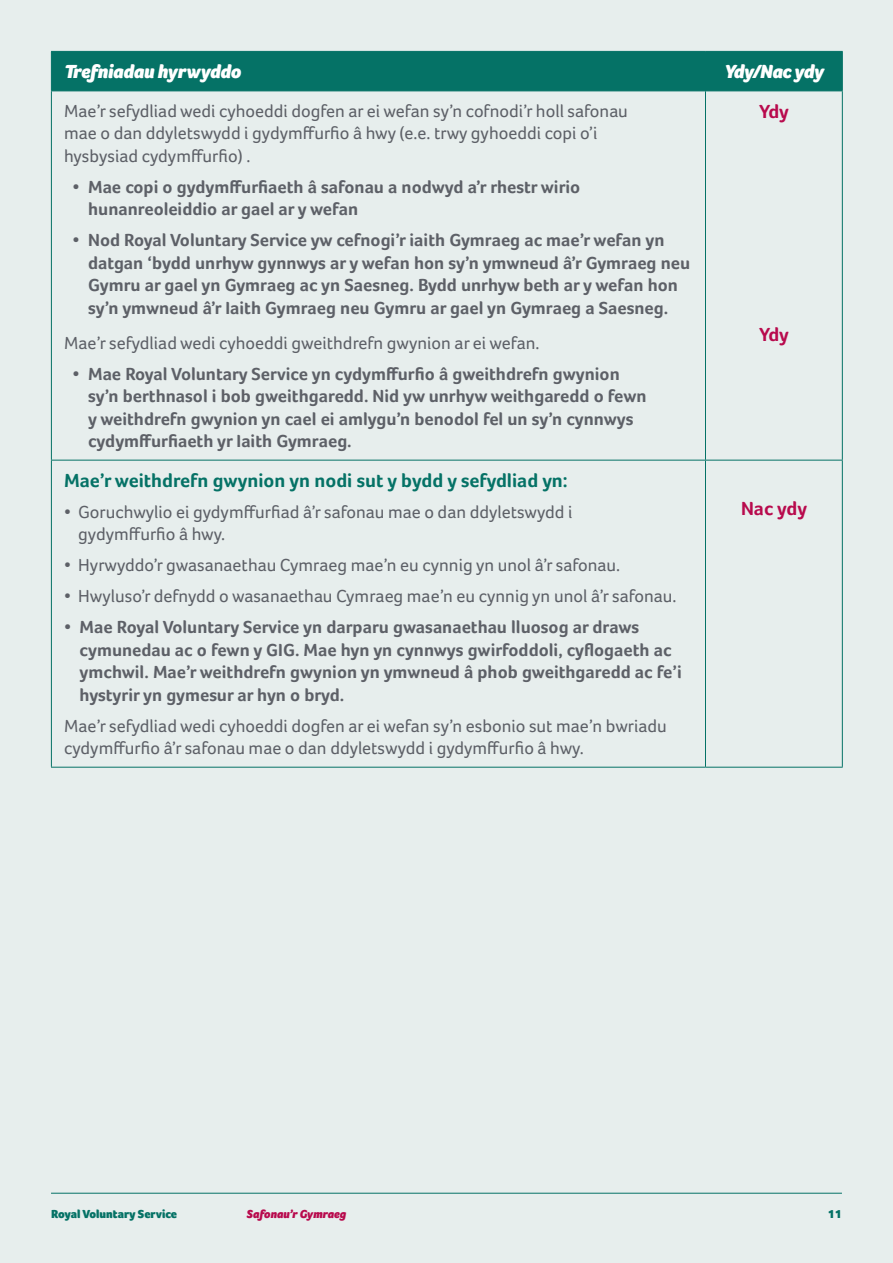
<style>
.page{position:relative;width:893px;height:1263px;background:#e7eeed}
.page>*{position:absolute;margin:0;border:0;box-sizing:border-box;transform-origin:0 0}
.t1{font:700 19.5px "Foco W";color:#057266}
.t2{font:italic 900 19.5px "Foco W";letter-spacing:-.015em;color:#fff}
.t3{font:700 19.5px "Foco W";color:#b80a4d}
.t4{font:700 18px/22.5px "Foco W";color:#5d6067}
.t5{font:18px/22.5px "Foco W";color:#5d6067}
.t6{font:900 12px "Foco W";color:#057266}
.t7{font:italic 900 12px "Foco W";color:#b80a4d}
</style>
<div class="page">
<hr style="left:51px;top:1193px;width:791px;height:1px;background:#057266">
<div style="left:52px;top:52px;width:790px;height:39px;background:#057266"></div>
<hr style="left:51px;top:91px;width:1px;height:369px;background:#057266">
<hr style="left:705px;top:91px;width:1px;height:369px;background:#057266">
<hr style="left:842px;top:91px;width:1px;height:369px;background:#057266">
<hr style="left:51px;top:460px;width:654px;height:1px;background:#057266">
<hr style="left:51px;top:460px;width:1px;height:307px;background:#057266">
<hr style="left:705px;top:460px;width:138px;height:1px;background:#057266">
<hr style="left:705px;top:460px;width:1px;height:307px;background:#057266">
<hr style="left:842px;top:460px;width:1px;height:307px;background:#057266">
<hr style="left:51px;top:767px;width:654px;height:1px;background:#057266">
<hr style="left:705px;top:767px;width:138px;height:1px;background:#057266">
<hr style="left:51px;top:51px;width:654px;height:1px;background:#057266">
<hr style="left:51px;top:52px;width:1px;height:39px;background:#057266">
<hr style="left:51px;top:91px;width:654px;height:1px;background:#057266">
<hr style="left:705px;top:51px;width:138px;height:1px;background:#057266">
<hr style="left:705px;top:52px;width:1px;height:39px;background:#057266">
<hr style="left:842px;top:52px;width:1px;height:39px;background:#057266">
<hr style="left:705px;top:91px;width:138px;height:1px;background:#057266">
<p class="t2" style="left:64px;top:60px;width:178px">Trefniadau hyrwyddo</p>
<p class="t2" style="left:724px;top:60px;width:101px">Ydy/Nac ydy</p>
<p class="t5" style="left:64px;top:99px;width:565px">Mae’r sefydliad wedi cyhoeddi dogfen ar ei wefan sy’n cofnodi’r holl safonau mae o dan ddyletswydd i gydymffurfio â hwy (e.e. trwy gyhoeddi copi o’i hysbysiad cydymffurfio) .</p>
<p class="t4" style="left:88px;top:175px;width:494px;text-indent:-15px">• Mae copi o gydymffurfiaeth â safonau a nodwyd a’r rhestr wirio hunanreoleiddio ar gael ar y wefan</p>
<p class="t4" style="left:88px;top:229px;width:604px;text-indent:-15px">• Nod Royal Voluntary Service yw cefnogi’r iaith Gymraeg ac mae’r wefan yn datgan ‘bydd unrhyw gynnwys ar y wefan hon sy’n ymwneud â’r Gymraeg neu Gymru ar gael yn Gymraeg ac yn Saesneg. Bydd unrhyw beth ar y wefan hon sy’n ymwneud â’r Iaith Gymraeg neu Gymru ar gael yn Gymraeg a Saesneg.</p>
<p class="t5" style="left:64px;top:331px;width:477px">Mae’r sefydliad wedi cyhoeddi gweithdrefn gwynion ar ei wefan.</p>
<p class="t4" style="left:88px;top:362px;width:560px;text-indent:-15px">• Mae Royal Voluntary Service yn cydymffurfio â gweithdrefn gwynion sy’n berthnasol i bob gweithgaredd. Nid yw unrhyw weithgaredd o fewn y weithdrefn gwynion yn cael ei amlygu’n benodol fel un sy’n cynnwys cydymffurfiaeth yr Iaith Gymraeg.</p>
<p class="t3" style="left:759px;top:100px;width:31px">Ydy</p>
<p class="t3" style="left:759px;top:323px;width:31px">Ydy</p>
<p class="t1" style="left:64px;top:469px;width:505px">Mae’r weithdrefn gwynion yn nodi sut y bydd y sefydliad yn:</p>
<p class="t5" style="left:78px;top:500px;width:496px;text-indent:-14px">• Goruchwylio ei gydymffurfiad â’r safonau mae o dan ddyletswydd i gydymffurfio â hwy.</p>
<p class="t5" style="left:64px;top:554px;width:558px">• Hyrwyddo’r gwasanaethau Cymraeg mae’n eu cynnig yn unol â’r safonau.</p>
<p class="t5" style="left:64px;top:585px;width:614px">• Hwyluso’r defnydd o wasanaethau Cymraeg mae’n eu cynnig yn unol â’r safonau.</p>
<p class="t4" style="left:80px;top:616px;width:604px;text-indent:-15px">• Mae Royal Voluntary Service yn darparu gwasanaethau lluosog ar draws cymunedau ac o fewn y GIG. Mae hyn yn cynnwys gwirfoddoli, cyflogaeth ac ymchwil. Mae’r weithdrefn gwynion yn ymwneud â phob gweithgaredd ac fe’i hystyrir yn gymesur ar hyn o bryd.</p>
<p class="t5" style="left:64px;top:714px;width:604px">Mae’r sefydliad wedi cyhoeddi dogfen ar ei wefan sy’n esbonio sut mae’n bwriadu cydymffurfio â’r safonau mae o dan ddyletswydd i gydymffurfio â hwy.</p>
<p class="t3" style="left:741px;top:496px;width:68px">Nac ydy</p>
<p class="t6" style="left:51px;top:1207px;width:128px">Royal Voluntary Service</p>
<p class="t7" style="left:247px;top:1207px;width:101px">Safonau’r Gymraeg</p>
<p class="t6" style="left:828px;top:1207px;width:16px">11</p>
</div>
